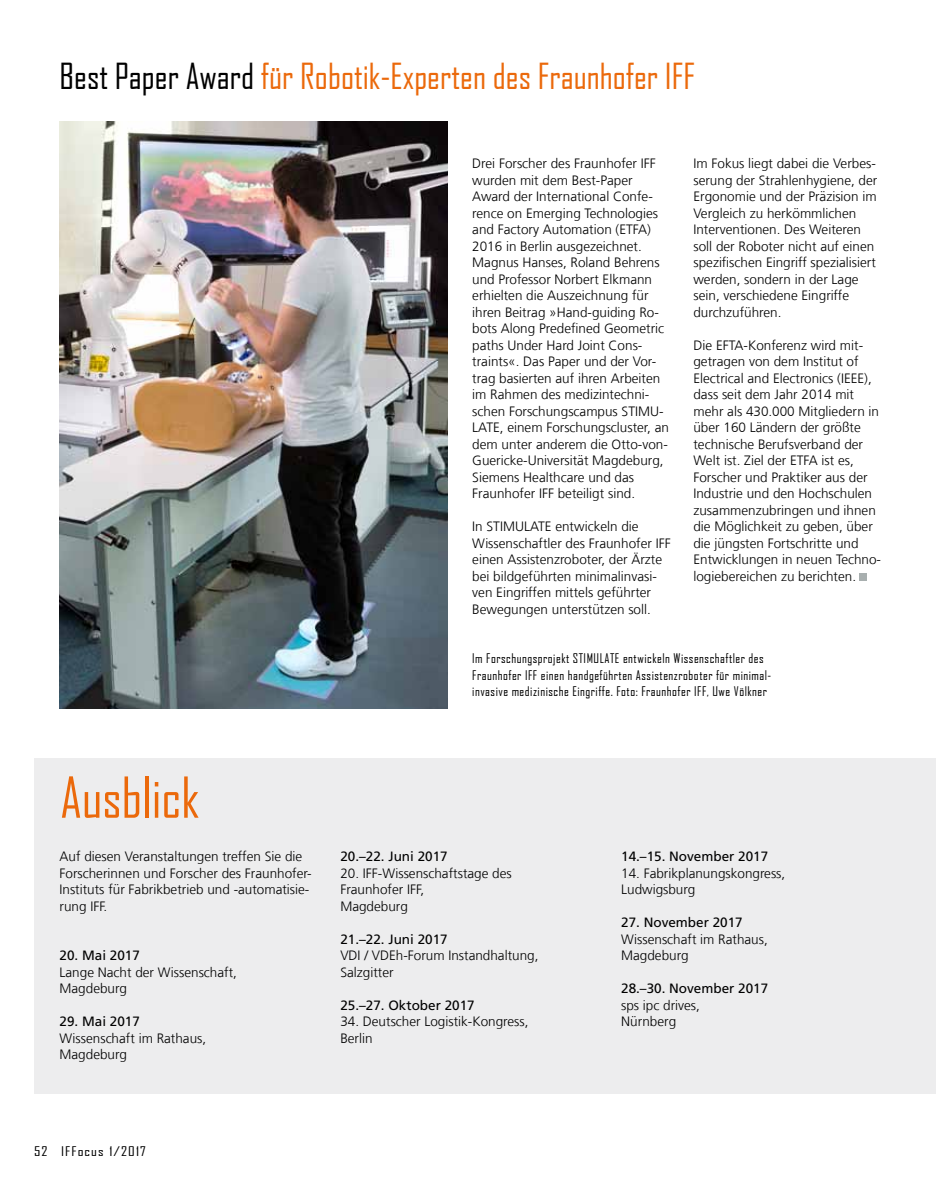
<style>
.page{position:relative;width:936px;height:1191px;background:#fff}
.page>*{position:absolute;margin:0;border:0;box-sizing:border-box;transform-origin:0 0}
.t1{font:54px "Agency FB";color:#eb690b}
.t2{font:34.35px "Agency FB";color:#eb690b}
.t3{font:300 13.5px/16.5px "Frutiger LT Com";color:#000}
.t4{font:13.5px "Frutiger LT Com";color:#000}
.t5{font:12.75px/16.5px "Agency FB";letter-spacing:.04em;color:#000}
.t6{font:12.75px "Agency FB";letter-spacing:.07em;color:#000;scale:1.2 1}
.s1{color:#000}
</style>
<div class="page">
<div style="left:34px;top:758px;width:901px;height:335px;background:#ededee"></div>
<img style="left:60px;top:121px;width:388px;height:587px">
<div style="left:859px;top:574px;width:7px;height:7px;background:#a8afaf"></div>
<h2 class="t2" style="left:60px;top:55px;width:637px"><span class="s1">Best Paper Award</span> für Robotik-Experten des Fraunhofer IFF</h2>
<p class="t3" style="left:472px;top:155px;width:198px">Drei Forscher des Fraunhofer IFF wurden mit dem Best-Paper<br>Award der International Confe&shy;rence on Emerging Technologies and Factory Automation (ETFA)<br>2016 in Berlin ausgezeichnet.<br>Magnus Hanses, Roland Behrens und Professor Norbert Elkmann erhielten die Auszeichnung für ihren Beitrag »Hand-guiding Ro&shy;bots Along Predefined Geometric paths Under Hard Joint Cons&shy;traints«. Das Paper und der Vor&shy;trag basierten auf ihren Arbeiten im Rahmen des medizintechni&shy;schen Forschungscampus STIMU-<br>LATE, einem Forschungscluster, an dem unter anderem die Otto-von-<br>Guericke-Universität Magdeburg,<br>Siemens Healthcare und das<br>Fraunhofer IFF beteiligt sind.</p>
<p class="t3" style="left:472px;top:518px;width:200px">In STIMULATE entwickeln die Wissenschaftler des Fraunhofer IFF einen Assistenzroboter, der Ärzte bei bildgeführten minimalinvasi&shy;ven Eingriffen mittels geführter Bewegungen unterstützen soll.</p>
<p class="t3" style="left:693px;top:155px;width:185px">Im Fokus liegt dabei die Verbes&shy;serung der Strahlenhygiene, der<br>Ergonomie und der Präzision im<br>Vergleich zu herkömmlichen<br>Interventionen. Des Weiteren soll der Roboter nicht auf einen spezifischen Eingriff spezialisiert werden, sondern in der Lage sein, verschiedene Eingriffe durchzuführen.</p>
<p class="t3" style="left:693px;top:337px;width:189px">Die EFTA-Konferenz wird mit&shy;getragen von dem Institut of<br>Electrical and Electronics (IEEE), dass seit dem Jahr 2014 mit mehr als 430.000 Mitgliedern in über 160 Ländern der größte technische Berufsverband der<br>Welt ist. Ziel der ETFA ist es,<br>Forscher und Praktiker aus der<br>Industrie und den Hochschulen zusammenzubringen und ihnen die Möglichkeit zu geben, über die jüngsten Fortschritte und<br>Entwicklungen in neuen Techno&shy;logiebereichen zu berichten.</p>
<p class="t5" style="left:472px;top:650px;width:299px">Im Forschungsprojekt STIMULATE entwickeln Wissenschaftler des<br>Fraunhofer IFF einen handgeführten Assistenzroboter für minimal&shy;invasive medizinische Eingriffe. Foto: Fraunhofer IFF, Uwe Völkner</p>
<h1 class="t1" style="left:60px;top:764px;width:141px">Ausblick</h1>
<p class="t3" style="left:60px;top:848px;width:254px">Auf diesen Veranstaltungen treffen Sie die Forscherinnen und Forscher des Fraunhofer-Instituts für Fabrikbetrieb und -automatisie&shy;rung IFF.</p>
<p class="t4" style="left:60px;top:947px;width:82px">20. Mai 2017</p>
<p class="t3" style="left:60px;top:964px;width:179px">Lange Nacht der Wissenschaft,<br>Magdeburg</p>
<p class="t4" style="left:60px;top:1013px;width:82px">29. Mai 2017</p>
<p class="t3" style="left:60px;top:1030px;width:148px">Wissenschaft im Rathaus,<br>Magdeburg</p>
<p class="t4" style="left:340px;top:848px;width:109px">20.–22. Juni 2017</p>
<p class="t3" style="left:340px;top:865px;width:173px">20. IFF-Wissenschaftstage des<br>Fraunhofer IFF,<br>Magdeburg</p>
<p class="t4" style="left:340px;top:931px;width:109px">21.–22. Juni 2017</p>
<p class="t3" style="left:340px;top:947px;width:200px">VDI / VDEh-Forum Instandhaltung,<br>Salzgitter</p>
<p class="t4" style="left:340px;top:997px;width:136px">25.–27. Oktober 2017</p>
<p class="t3" style="left:340px;top:1013px;width:190px">34. Deutscher Logistik-Kongress,<br>Berlin</p>
<p class="t4" style="left:621px;top:848px;width:149px">14.–15. November 2017</p>
<p class="t3" style="left:621px;top:865px;width:166px">14. Fabrikplanungskongress,<br>Ludwigsburg</p>
<p class="t4" style="left:621px;top:914px;width:123px">27. November 2017</p>
<p class="t3" style="left:621px;top:931px;width:148px">Wissenschaft im Rathaus,<br>Magdeburg</p>
<p class="t4" style="left:621px;top:980px;width:149px">28.–30. November 2017</p>
<p class="t3" style="left:621px;top:997px;width:80px">sps ipc drives,<br>Nürnberg</p>
<p class="t6" style="left:34px;top:1143px;width:95px">52 IFFocus 1/2017</p>
</div>
